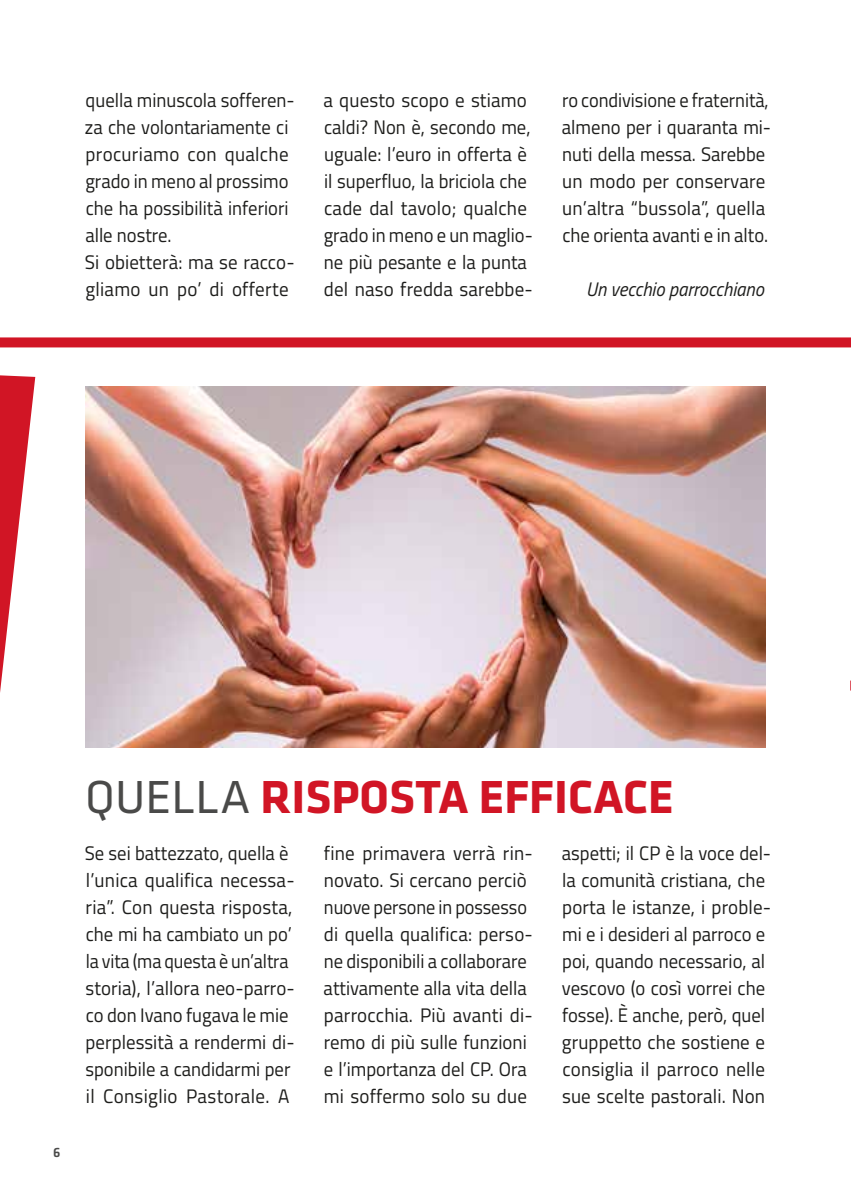
<style>
.page{position:relative;width:851px;height:1191px;background:#fff}
.page>*{position:absolute;margin:0;border:0;box-sizing:border-box;transform-origin:0 0}
.t1{font:700 48px "Klavika";color:#d11525}
.t2{font:19.6px/27px "Titillium Web";color:#1d1d1b;scale:.95 1}
.t3{font:19.6px/27px "Titillium Web";color:#1d1d1b}
.t4{font:19.6px/27px "Titillium Web";color:#1d1d1b;scale:.94 1}
.t5{font:italic 19.6px "Titillium Web";color:#1d1d1b;scale:.95 1}
.t6{font:500 14px "Klavika";color:#4a4a49}
.s1{font-weight:400;color:#4a4a49}
</style>
<div class="page">
<div style="left:0;top:337px;width:850px;height:10px;background:#d11525"></div>
<svg style="left:0;top:375px;width:35px;height:318px"></svg>
<img style="left:85px;top:386px;width:680px;height:361px">
<p class="t2" style="left:85px;top:86px;width:222px">quella minuscola sofferen&shy;za che volontariamente ci procuriamo con qualche grado in meno al prossimo che ha possibilità inferiori alle nostre.<br>Si obietterà: ma se racco&shy;gliamo un po’ di offerte</p>
<p class="t3" style="left:323px;top:86px;width:211px">a questo scopo e stiamo caldi? Non è, secondo me, uguale: l’euro in offerta è il superfluo, la briciola che cade dal tavolo; qualche grado in meno e un maglio&shy;ne più pesante e la punta del naso fredda sarebbe-</p>
<p class="t4" style="left:562px;top:86px;width:224px">ro condivisione e fraternità, almeno per i quaranta mi&shy;nuti della messa. Sarebbe un modo per conservare un’altra “bussola”, quella che orienta avanti e in alto.</p>
<p class="t5" style="left:586px;top:275px;width:189px">Un vecchio parrocchiano</p>
<p class="t6" style="left:53px;top:1144px;width:9px">6</p>
<h1 class="t1" style="left:85px;top:770px;width:590px"><span class="s1">QUELLA</span> RISPOSTA EFFICACE</h1>
<p class="t2" style="left:85px;top:838px;width:222px">Se sei battezzato, quella è l’unica qualifica necessa&shy;ria”. Con questa risposta, che mi ha cambiato un po’ la vita (ma questa è un’altra storia), l’allora neo-parro&shy;co don Ivano fugava le mie perplessità a rendermi di&shy;sponibile a candidarmi per il Consiglio Pastorale. A</p>
<p class="t3" style="left:323px;top:838px;width:211px">fine primavera verrà rin&shy;novato. Si cercano perciò nuove persone in possesso di quella qualifica: perso&shy;ne disponibili a collaborare attivamente alla vita della parrocchia. Più avanti di&shy;remo di più sulle funzioni e l’importanza del CP. Ora mi soffermo solo su due</p>
<p class="t2" style="left:562px;top:838px;width:222px">aspetti; il CP è la voce del&shy;la comunità cristiana, che porta le istanze, i proble&shy;mi e i desideri al parroco e poi, quando necessario, al vescovo (o così vorrei che fosse). È anche, però, quel gruppetto che sostiene e consiglia il parroco nelle sue scelte pastorali. Non</p>
</div>
